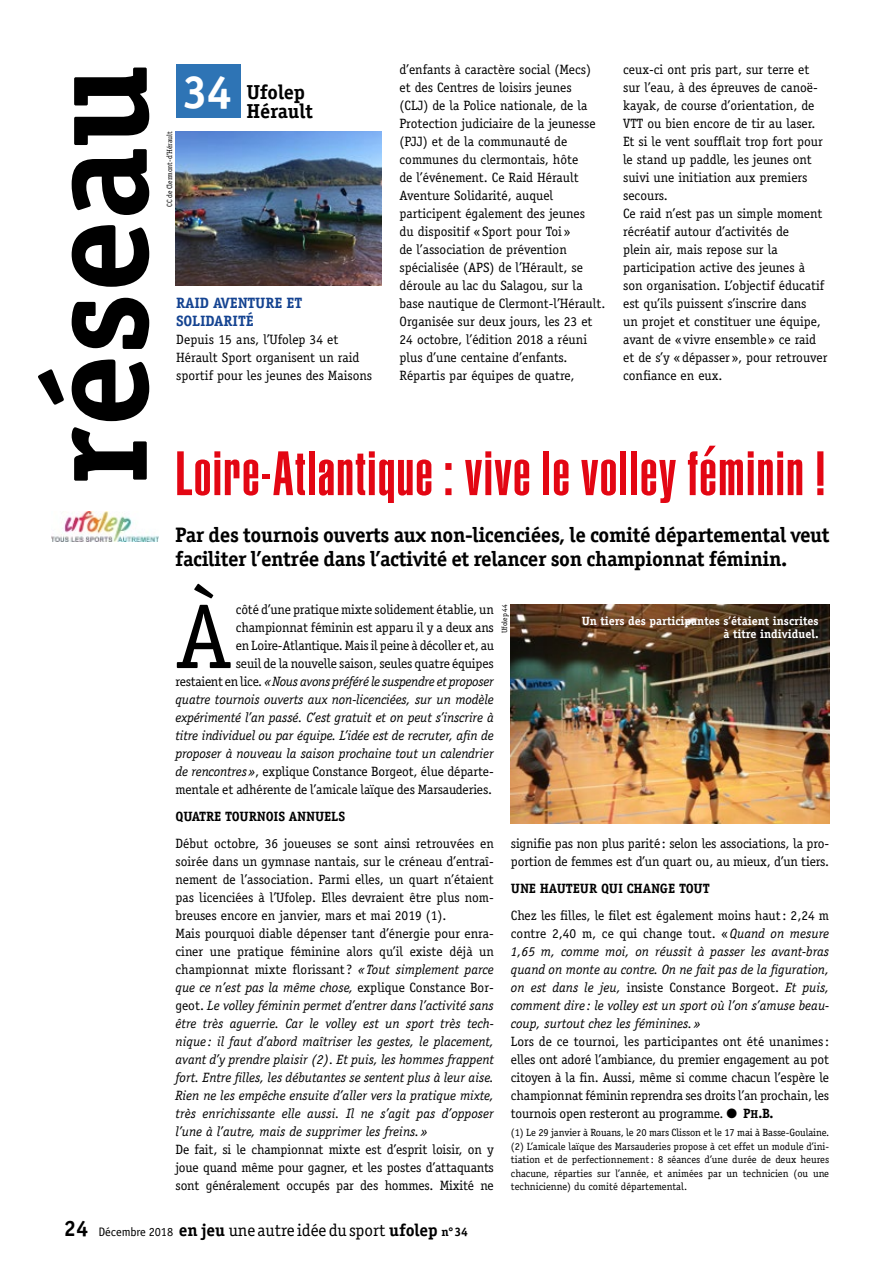
<style>
.page{position:relative;width:893px;height:1263px;background:#fff}
.page>*{position:absolute;margin:0;border:0;box-sizing:border-box;transform-origin:0 0}
.t1{font:700 147px "Officina Serif";letter-spacing:-.005em;color:#000}
.t2{font:92.4px "Officina Serif";color:#000}
.t3{font:900 extra-condensed 61.5px "Helvetica";letter-spacing:.025em;color:#e30613}
.t4{font:700 46.5px "Officina Serif";color:#fff}
.t5{font:700 21px/24.8px "Officina Serif";letter-spacing:-.02em;color:#000}
.t6{font:700 20.25px "Officina Serif";letter-spacing:-.005em;color:#000}
.t7{font:17.25px "Officina Serif";letter-spacing:-.005em;color:#000}
.t8{font:700 15px/18px "Officina Serif";letter-spacing:-.01em;color:#144391}
.t9{font:13.5px/18px "Officina Serif";color:#000}
.t10{font:italic 13.5px/18px "Officina Serif";color:#000;text-align:justify}
.t11{font:700 13.5px "Officina Serif";letter-spacing:-.01em;color:#000}
.t12{font:700 12px/13.5px "Officina Serif";color:#fff;text-align:right}
.t13{font:10.5px/13.5px "Officina Serif";color:#000;text-align:justify}
.t14{font:7.5px "Officina Serif";letter-spacing:-.005em;color:#000}
.s1{font-style:italic}
.s2{font-style:normal}
.s3{font-family:"Officina Serif Bold SC850"}
.s4{font-family:"Officina Serif Bold SC850";font-size:11.55px}
.s5{font-weight:700;font-size:22.2px}
.s6{font-family:"Officina Sans";font-size:12.3px}
.s7{font-weight:700}
.s8{font-weight:700;font-size:12.3px}
</style>
<div class="page">
<img style="left:52px;top:512px;width:107px;height:29px">
<img style="left:511px;top:604px;width:318px;height:220px">
<div style="left:176px;top:65px;width:64px;height:53px;background:#2e74b5"></div>
<img style="left:176px;top:131px;width:205px;height:154px">
<h1 class="t1" style="left:5px;top:487px;width:424px;rotate:-90deg">réseau</h1>
<p class="t14" style="left:165px;top:207px;width:77px;rotate:-90deg">CC de Clermont-d’Hérault</p>
<h3 class="t4" style="left:182px;top:64px;width:52px">34</h3>
<h3 class="t6" style="left:246px;top:79px;width:60px">Ufolep</h3>
<h3 class="t6" style="left:246px;top:99px;width:68px">Hérault</h3>
<p class="t8" style="left:176px;top:294px;width:128px">RAID AVENTURE ET<br>SOLIDARITÉ</p>
<p class="t9" style="left:176px;top:330px;width:197px">Depuis 15 ans, l’Ufolep 34 et<br>Hérault Sport organisent un raid sportif pour les jeunes des Maisons</p>
<p class="t9" style="left:400px;top:60px;width:208px">d’enfants à caractère social (Mecs) et des Centres de loisirs jeunes<br>(CLJ) de la Police nationale, de la Protection judiciaire de la jeunesse (PJJ) et de la communauté de communes du clermontais, hôte<br>de l’événement. Ce Raid Hérault Aventure Solidarité, auquel participent également des jeunes<br>du dispositif « Sport pour Toi »<br>de l’association de prévention spécialisée (APS) de l’Hérault, se déroule au lac du Salagou, sur la base nautique de Clermont-l’Hérault.<br>Organisée sur deux jours, les 23 et 24 octobre, l’édition 2018 a réuni plus d’une centaine d’enfants.<br>Répartis par équipes de quatre,</p>
<p class="t9" style="left:623px;top:60px;width:206px">ceux-ci ont pris part, sur terre et sur l’eau, à des épreuves de canoë&shy;kayak, de course d’orientation, de<br>VTT ou bien encore de tir au laser.<br>Et si le vent soufflait trop fort pour le stand up paddle, les jeunes ont suivi une initiation aux premiers secours.<br>Ce raid n’est pas un simple moment récréatif autour d’activités de<br>plein air, mais repose sur la participation active des jeunes à son organisation. L’objectif éducatif est qu’ils puissent s’inscrire dans<br>un projet et constituer une équipe, avant de « vivre ensemble » ce raid et de s’y «dépasser », pour retrouver confiance en eux.</p>
<h3 class="t3" style="left:175px;top:438px;width:653px">Loire-Atlantique : vive le volley féminin !</h3>
<h3 class="t5" style="left:175px;top:522px;width:656px">Par des tournois ouverts aux non-licenciées, le comité départemental veut faciliter l’entrée dans l’activité et relancer son championnat féminin.</h3>
<h2 class="t2" style="left:176px;top:583px;width:58px">À</h2>
<p class="t9" style="left:176px;top:600px;width:320px;text-align:right">côté d’une pratique mixte solidement établie, un championnat féminin est apparu il y a deux ans<br>en Loire-Atlantique. Mais il peine à décoller et, au<br>seuil de la nouvelle saison, seules quatre équipes<br>restaient en lice. <span class="s1">«Nous avons préféré le suspendre et proposer quatre tournois ouverts aux non-licenciées, sur un modèle expérimenté l’an passé. C’est gratuit et on peut s’inscrire à titre individuel ou par équipe. L’idée est de recruter, afin de proposer à nouveau la saison prochaine tout un calendrier de rencontres»</span>, explique Constance Borgeot, élue départe&shy;mentale et adhérente de l’amicale laïque des Marsauderies.</p>
<p class="t11" style="left:176px;top:808px;width:171px">QUATRE TOURNOIS ANNUELS</p>
<p class="t10" style="left:176px;top:834px;width:320px;text-align:left"><span class="s2">Début octobre, 36 joueuses se sont ainsi retrouvées en soirée dans un gymnase nantais, sur le créneau d’entraî&shy;nement de l’association. Parmi elles, un quart n’étaient pas licenciées à l’Ufolep. Elles devraient être plus nom&shy;breuses encore en janvier, mars et mai 2019 (1).<br>Mais pourquoi diable dépenser tant d’énergie pour enra&shy;ciner une pratique féminine alors qu’il existe déjà un championnat mixte florissant ?</span> «Tout simplement parce que ce n’est pas la même chose, <span class="s2">explique Constance Bor&shy;geot.</span> Le volley féminin permet d’entrer dans l’activité sans être très aguerrie. Car le volley est un sport très tech&shy;nique : il faut d’abord maîtriser les gestes, le placement, avant d’y prendre plaisir (2). Et puis, les hommes frappent fort. Entre filles, les débutantes se sentent plus à leur aise.<br>Rien ne les empêche ensuite d’aller vers la pratique mixte, très enrichissante elle aussi. Il ne s’agit pas d’opposer l’une à l’autre, mais de supprimer les freins.»</p>
<p class="t9" style="left:176px;top:1140px;width:320px;text-align:justify">De fait, si le championnat mixte est d’esprit loisir, on y joue quand même pour gagner, et les postes d’attaquants sont généralement occupés par des hommes. Mixité ne</p>
<p class="t14" style="left:500px;top:633px;width:30px;rotate:-90deg">Ufolep 44</p>
<p class="t12" style="left:582px;top:614px;width:238px">Un tiers des participantes s’étaient inscrites à titre individuel.</p>
<p class="t9" style="left:511px;top:834px;width:320px">signifie pas non plus parité: selon les associations, la pro&shy;portion de femmes est d’un quart ou, au mieux, d’un tiers.</p>
<p class="t11" style="left:511px;top:880px;width:200px">UNE HAUTEUR QUI CHANGE TOUT</p>
<p class="t10" style="left:511px;top:907px;width:320px"><span class="s2">Chez les filles, le filet est également moins haut: 2,24 m contre 2,40 m, ce qui change tout. «</span>Quand on mesure 1,65 m, comme moi, on réussit à passer les avant-bras quand on monte au contre. On ne fait pas de la figuration, on est dans le jeu, <span class="s2">insiste Constance Borgeot.</span> Et puis, comment dire : le volley est un sport où l’on s’amuse beau&shy;coup, surtout chez les féminines.»</p>
<p class="t9" style="left:511px;top:1032px;width:320px;text-align:justify">Lors de ce tournoi, les participantes ont été unanimes: elles ont adoré l’ambiance, du premier engagement au pot citoyen à la fin. Aussi, même si comme chacun l’espère le championnat féminin reprendra ses droits l’an prochain, les tournois open resteront au programme. ● <span class="s3">P</span><span class="s4">h</span><span class="s3">.B.</span></p>
<p class="t13" style="left:511px;top:1126px;width:320px">(1) Le 29 janvier à Rouans, le 20 mars Clisson et le 17 mai à Basse-Goulaine. (2) L’amicale laïque des Marsauderies propose à cet effet un module d’ini&shy;tiation et de perfectionnement: 8 séances d’une durée de deux heures chacune, réparties sur l’année, et animées par un technicien (ou une technicienne) du comité départemental.</p>
<p class="t7" style="left:64px;top:1220px;width:406px"><span class="s5">24</span> <span class="s6">Décembre 2018</span> <span class="s7">en jeu</span> une autre idée du sport <span class="s7">ufolep</span> <span class="s8">n°34</span></p>
</div>
